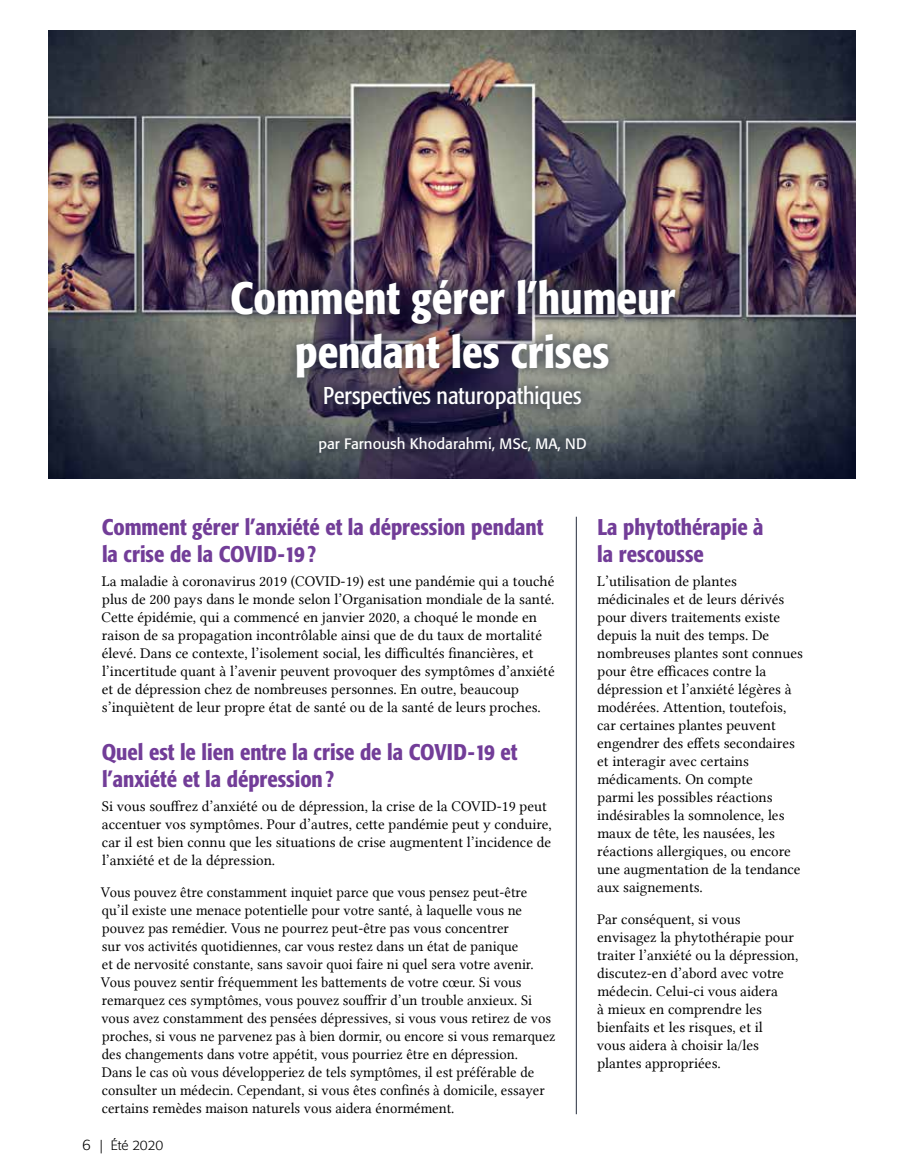
<style>
.page{position:relative;width:905px;height:1175px;background:#fff}
.page>*{position:absolute;margin:0;border:0;box-sizing:border-box;transform-origin:0 0}
.t1{font:500 condensed 45px/54px "Formata";color:#fff;text-align:center}
.t2{font:condensed 24px "Formata";color:#fff}
.t3{font:500 condensed 22.5px/27px "Formata";color:#723d98}
.t4{font:15px/18px "Lin Libertine";color:#000}
.t5{font:15px "Formata";color:#fff}
.t6{font:300 13.5px "Formata";color:#000}
.s1{font-size:15px}
</style>
<div class="page">
<img style="left:49px;top:31px;width:806px;height:448px">
<div style="left:217px;top:266px;width:472px;height:200px;background:#252c3c;opacity:.75"></div>
<hr style="left:576px;top:517px;width:1px;height:597px;background:#252c3c">
<h1 class="t1" style="left:230px;top:271px;width:447px">Comment gérer l’humeur pendant les crises</h1>
<h2 class="t2" style="left:323px;top:381px;width:260px">Perspectives naturopathiques</h2>
<p class="t5" style="left:318px;top:434px;width:270px">par Farnoush Khodarahmi, MSc, MA, ND</p>
<h3 class="t3" style="left:102px;top:513px;width:443px">Comment gérer l’anxiété et la dépression pendant la crise de la COVID‑19 ?</h3>
<p class="t4" style="left:101px;top:572px;width:454px">La maladie à coronavirus 2019 (COVID‑19) est une pandémie qui a touché plus de 200 pays dans le monde selon l’Organisation mondiale de la santé.<br>Cette épidémie, qui a commencé en janvier 2020, a choqué le monde en raison de sa propagation incontrôlable ainsi que de du taux de mortalité élevé. Dans ce contexte, l’isolement social, les difficultés financières, et l’incertitude quant à l’avenir peuvent provoquer des symptômes d’anxiété et de dépression chez de nombreuses personnes. En outre, beaucoup s’inquiètent de leur propre état de santé ou de la santé de leurs proches.</p>
<h3 class="t3" style="left:102px;top:738px;width:417px">Quel est le lien entre la crise de la COVID‑19 et l’anxiété et la dépression ?</h3>
<p class="t4" style="left:102px;top:797px;width:451px">Si vous souffrez d’anxiété ou de dépression, la crise de la COVID‑19 peut accentuer vos symptômes. Pour d’autres, cette pandémie peut y conduire, car il est bien connu que les situations de crise augmentent l’incidence de l’anxiété et de la dépression.</p>
<p class="t4" style="left:101px;top:883px;width:456px">Vous pouvez être constamment inquiet parce que vous pensez peut-être qu’il existe une menace potentielle pour votre santé, à laquelle vous ne pouvez pas remédier. Vous ne pourrez peut-être pas vous concentrer<br>sur vos activités quotidiennes, car vous restez dans un état de panique<br>et de nervosité constante, sans savoir quoi faire ni quel sera votre avenir.<br>Vous pouvez sentir fréquemment les battements de votre cœur. Si vous remarquez ces symptômes, vous pouvez souffrir d’un trouble anxieux. Si vous avez constamment des pensées dépressives, si vous vous retirez de vos proches, si vous ne parvenez pas à bien dormir, ou encore si vous remarquez des changements dans votre appétit, vous pourriez être en dépression.<br>Dans le cas où vous développeriez de tels symptômes, il est préférable de consulter un médecin. Cependant, si vous êtes confinés à domicile, essayer certains remèdes maison naturels vous aidera énormément.</p>
<p class="t6" style="left:82px;top:1137px;width:83px"><span class="s1">6</span> | Été 2020</p>
<h3 class="t3" style="left:597px;top:513px;width:168px">La phytothérapie à la rescousse</h3>
<p class="t4" style="left:597px;top:572px;width:207px">L’utilisation de plantes médicinales et de leurs dérivés pour divers traitements existe depuis la nuit des temps. De nombreuses plantes sont connues pour être efficaces contre la dépression et l’anxiété légères à modérées. Attention, toutefois, car certaines plantes peuvent engendrer des effets secondaires et interagir avec certains médicaments. On compte<br>parmi les possibles réactions indésirables la somnolence, les maux de tête, les nausées, les réactions allergiques, ou encore une augmentation de la tendance aux saignements.</p>
<p class="t4" style="left:597px;top:910px;width:203px">Par conséquent, si vous envisagez la phytothérapie pour traiter l’anxiété ou la dépression, discutez-en d’abord avec votre médecin. Celui-ci vous aidera<br>à mieux en comprendre les bienfaits et les risques, et il<br>vous aidera à choisir la/les plantes appropriées.</p>
</div>
